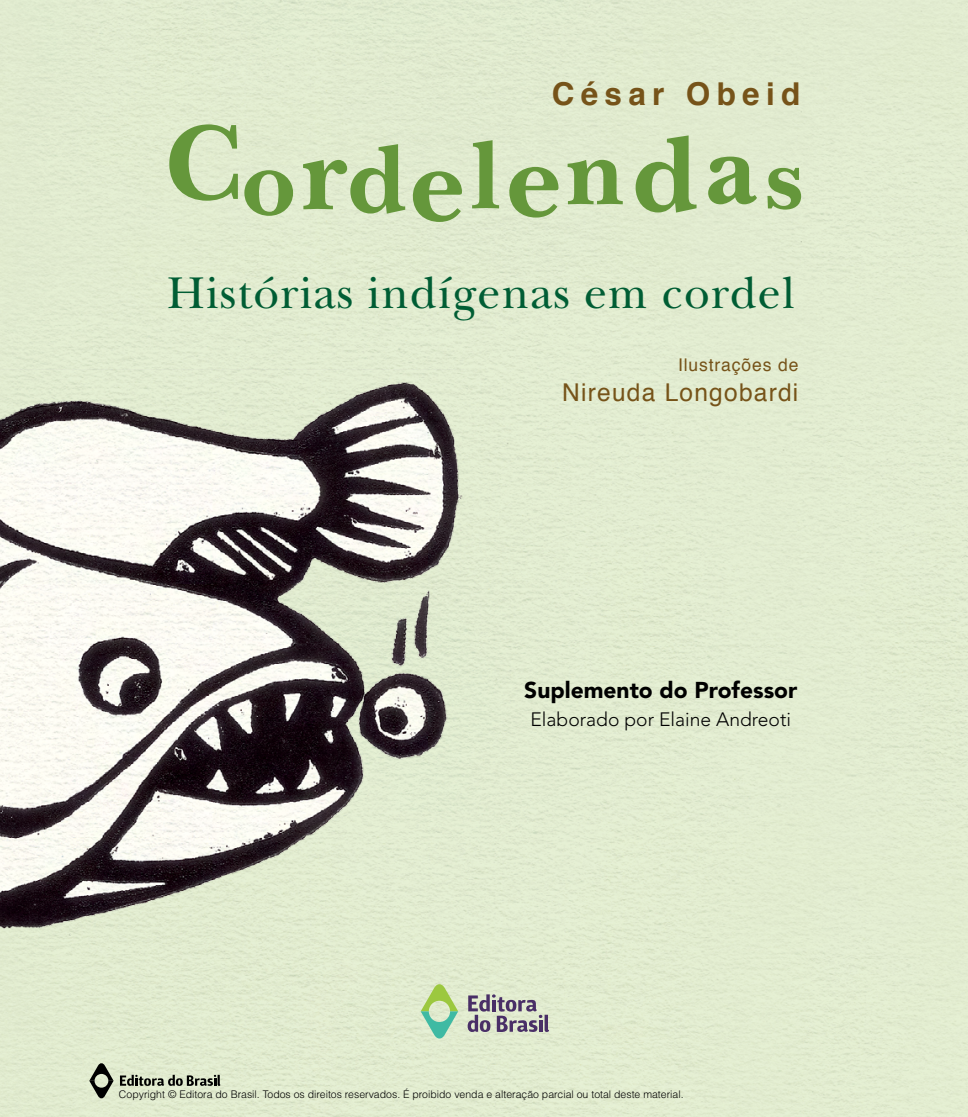
<style>
.page{position:relative;width:968px;height:1117px;background:#fff}
.page>*{position:absolute;margin:0;border:0;box-sizing:border-box;transform-origin:0 0}
.t1{font:700 111.83px "New Baskerville";color:#65973b}
.t2{font:46.38px "New Baskerville";letter-spacing:.025em;color:#005d34}
.t3{font:700 31.5px "Helvetica";letter-spacing:.2em;color:#765319}
.t4{font:24.5px "Helvetica";letter-spacing:.05em;color:#765319}
.t5{font:900 22.75px "Avenir";color:#000}
.t6{font:300 19.25px "Avenir";color:#000}
.t7{font:17.5px "Helvetica";letter-spacing:.05em;color:#765319}
.t8{font:300 10.5px "Helvetica";color:#000}
.s1{font-size:100.62px}
.s2{font-size:105.35px}
.s3{font-size:92.05px}
</style>
<div class="page">
<div style="left:0;top:0;width:967px;height:1116px;background:#e2ecd0"></div>
<svg style="left:120px;top:1074px;width:100px;height:11px"></svg>
<svg style="left:89px;top:1062px;width:25px;height:36px"></svg>
<svg style="left:420px;top:982px;width:38px;height:57px;background:#b4daaa"></svg>
<svg style="left:467px;top:994px;width:82px;height:37px;background:#a8a5a8"></svg>
<img style="left:0;top:369px;width:464px;height:568px">
<h3 class="t3" style="left:551px;top:65px;width:250px">César Obeid</h3>
<h1 class="t1" style="left:164px;top:109px;width:640px">C<span class="s1">o</span>r<span class="s1">d</span>e<span class="s1">l</span>e<span class="s1">n</span>d<span class="s2">a</span><span class="s3">s</span></h1>
<h2 class="t2" style="left:167px;top:266px;width:629px">Histórias indígenas em cordel</h2>
<h3 class="t7" style="left:678px;top:350px;width:122px">Ilustrações de</h3>
<h3 class="t4" style="left:562px;top:371px;width:237px">Nireuda Longobardi</h3>
<h3 class="t5" style="left:524px;top:676px;width:274px">Suplemento do Professor</h3>
<h3 class="t6" style="left:530px;top:708px;width:262px">Elaborado por Elaine Andreoti</h3>
<p class="t8" style="left:119px;top:1087px;width:566px">Copyright © Editora do Brasil. Todos os direitos reservados. É proibido venda e alteração parcial ou total deste material.</p>
</div>
